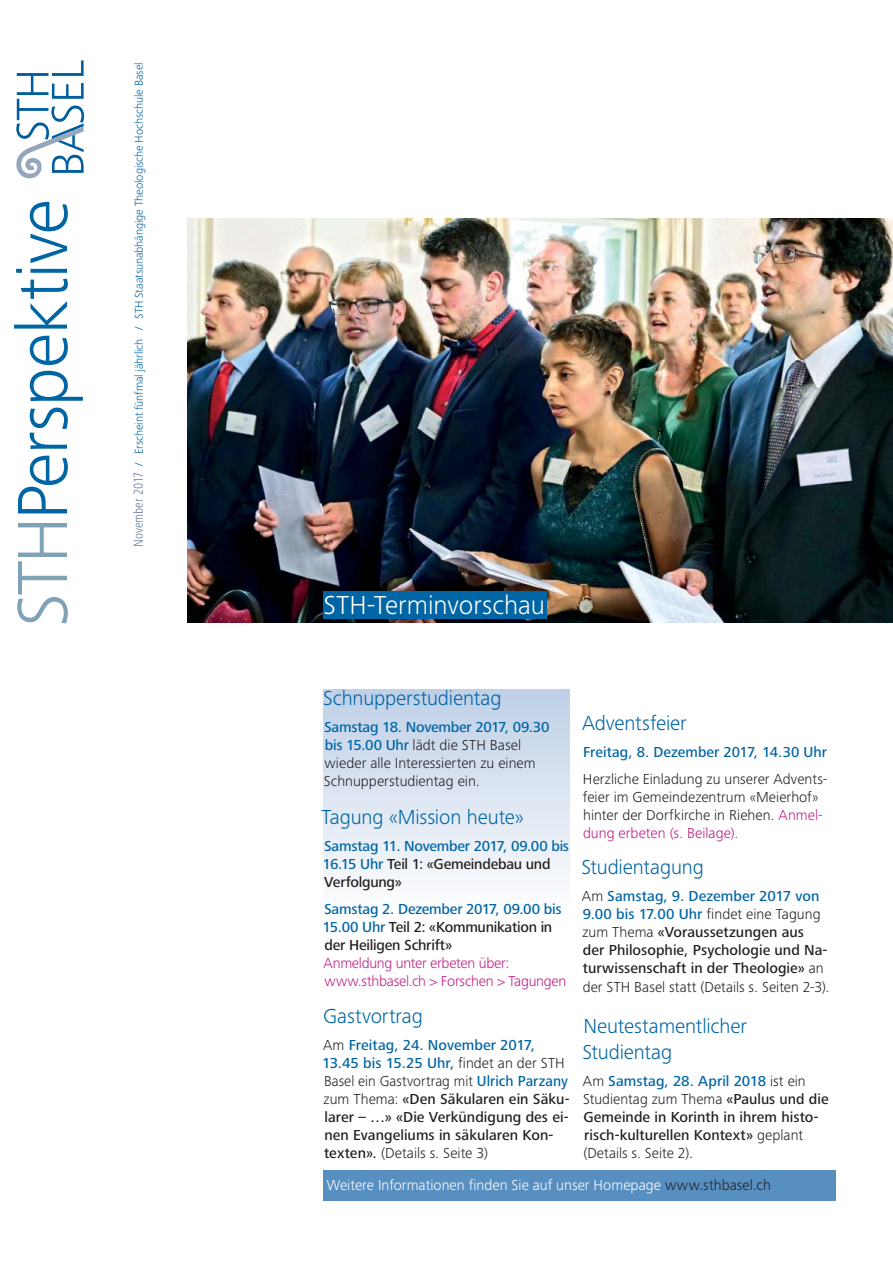
<style>
.page{position:relative;width:893px;height:1263px;background:#fff}
.page>*{position:absolute;margin:0;border:0;box-sizing:border-box;transform-origin:0 0}
.t1{font:300 73.5px "Frutiger Next Pro";letter-spacing:-.015em;color:#0065a5}
.t2{font:300 27px "Frutiger Next Pro";color:#fff}
.t3{font:300 21px/25.2px "Frutiger Next Pro";letter-spacing:-.005em;color:#0065a5}
.t4{font:500 15px/18px "Frutiger Next Pro";color:#231f20}
.t5{font:300 15px/18px "Frutiger Next Pro";letter-spacing:.005em;color:#231f20}
.t6{font:500 15px/18px "Frutiger Next Pro";letter-spacing:-.015em;color:#0065a5}
.t7{font:300 15px "Frutiger Next Pro";letter-spacing:.005em;color:#fff}
.t8{font:300 15px/18px "Frutiger Next Pro";letter-spacing:-.015em;color:#be1b83}
.t9{font:300 11.7px "Frutiger Next Pro";letter-spacing:-.01em;color:#0065a5}
.s1{color:#80a2b7}
.s2{font-stretch:condensed;font-size:13.5px;color:#637b9d}
.s3{font-weight:500;color:#0065a5}
.s4{color:#231f20}
.s5{color:#0065a5}
.s6{font-stretch:condensed}
.s7{font-weight:300}
.s8{color:#be1b83}
</style>
<div class="page">
<img style="left:187px;top:218px;width:706px;height:405px">
<svg style="left:16px;top:60px;width:68px;height:119px"></svg>
<div style="left:323px;top:1170px;width:513px;height:30px;background:#588fc1"></div>
<div style="left:323px;top:592px;width:224px;height:27px;background:#0065a5"></div>
<div style="left:324px;top:690px;width:246px;height:223px;background:linear-gradient(to bottom,#bfd0e7,#fefefe)"></div>
<h1 class="t1" style="left:6px;top:627px;width:429px;rotate:-90deg"><span class="s1">STH</span>Perspektive</h1>
<p class="t9" style="left:133px;top:547px;width:486px;rotate:-90deg"><span class="s2">November 2017</span> / Erscheint fünfmal jährlich / STH Staatsunabhängige Theologische Hochschule Basel</p>
<h2 class="t2" style="left:323px;top:592px;width:223px">STH-Terminvorschau</h2>
<h3 class="t3" style="left:323px;top:686px;width:180px">Schnupperstudientag</h3>
<p class="t5" style="left:324px;top:718px;width:227px"><span class="s3">Samstag 18. November 2017, 09.30 bis 15.00 Uhr</span> lädt die STH Basel wieder alle Interessierten zu einem<br>Schnupperstudientag ein.</p>
<h3 class="t3" style="left:322px;top:805px;width:204px">Tagung «Mission heute»</h3>
<p class="t6" style="left:323px;top:838px;width:248px">Samstag 11. November 2017, 09.00 bis<br>16.15 Uhr <span class="s4">Teil 1: «Gemeindebau und<br>Verfolgung»</span></p>
<p class="t4" style="left:323px;top:901px;width:241px"><span class="s5">Samstag 2. Dezember 2017, 09.00 bis<br>15.00 Uhr</span> Teil 2: «Kommunikation in der Heiligen Schrift»</p>
<p class="t8" style="left:324px;top:954px;width:244px">Anmeldung unter erbeten über: www.sthbasel.ch <span class="s6">&gt;</span> Forschen <span class="s6">&gt;</span> Tagungen</p>
<h3 class="t3" style="left:323px;top:1004px;width:101px">Gastvortrag</h3>
<p class="t4" style="left:322px;top:1037px;width:249px"><span class="s7">Am</span> <span class="s5">Freitag, 24. November 2017, 13.45 bis 15.25 Uhr,</span> <span class="s7">findet an der STH Basel ein Gastvortrag mit</span> <span class="s5">Ulrich Parzany </span><span class="s7">zum Thema:</span> «Den Säkularen ein Säku&shy;larer – …» «Die Verkündigung des ei&shy;nen Evangeliums in säkularen Kon&shy;texten». <span class="s7">(Details s. Seite 3)</span></p>
<h3 class="t3" style="left:582px;top:711px;width:106px">Adventsfeier</h3>
<p class="t6" style="left:583px;top:744px;width:246px">Freitag, 8. Dezember 2017, 14.30 Uhr</p>
<p class="t5" style="left:583px;top:771px;width:246px">Herzliche Einladung zu unserer Advents&shy;feier im Gemeindezentrum «Meierhof» hinter der Dorfkirche in Riehen. <span class="s8">Anmel&shy;dung erbeten (s. Beilage).</span></p>
<h3 class="t3" style="left:581px;top:855px;width:124px">Studientagung</h3>
<p class="t4" style="left:582px;top:888px;width:249px"><span class="s7">Am</span> <span class="s5">Samstag, 9. Dezember 2017 von 9.00 bis 17.00 Uhr</span> <span class="s7">findet eine Tagung zum Thema</span> «Voraussetzungen aus<br>der Philosophie, Psychologie und Na&shy;turwissenschaft in der Theologie» <span class="s7">an der STH Basel statt (Details s. Seiten 2-3).</span></p>
<h3 class="t3" style="left:583px;top:1014px;width:166px">Neutestamentlicher<br>Studientag</h3>
<p class="t4" style="left:583px;top:1073px;width:247px"><span class="s7">Am</span> <span class="s5">Samstag, 28. April 2018</span> <span class="s7">ist ein<br>Studientag zum Thema</span> «Paulus und die<br>Gemeinde in Korinth in ihrem histo&shy;risch-kulturellen Kontext» <span class="s7">geplant (Details s. Seite 2).</span></p>
<p class="t7" style="left:327px;top:1177px;width:446px">Weitere Informationen finden Sie auf unser Homepage <span class="s4">www.sthbasel.ch</span></p>
</div>
